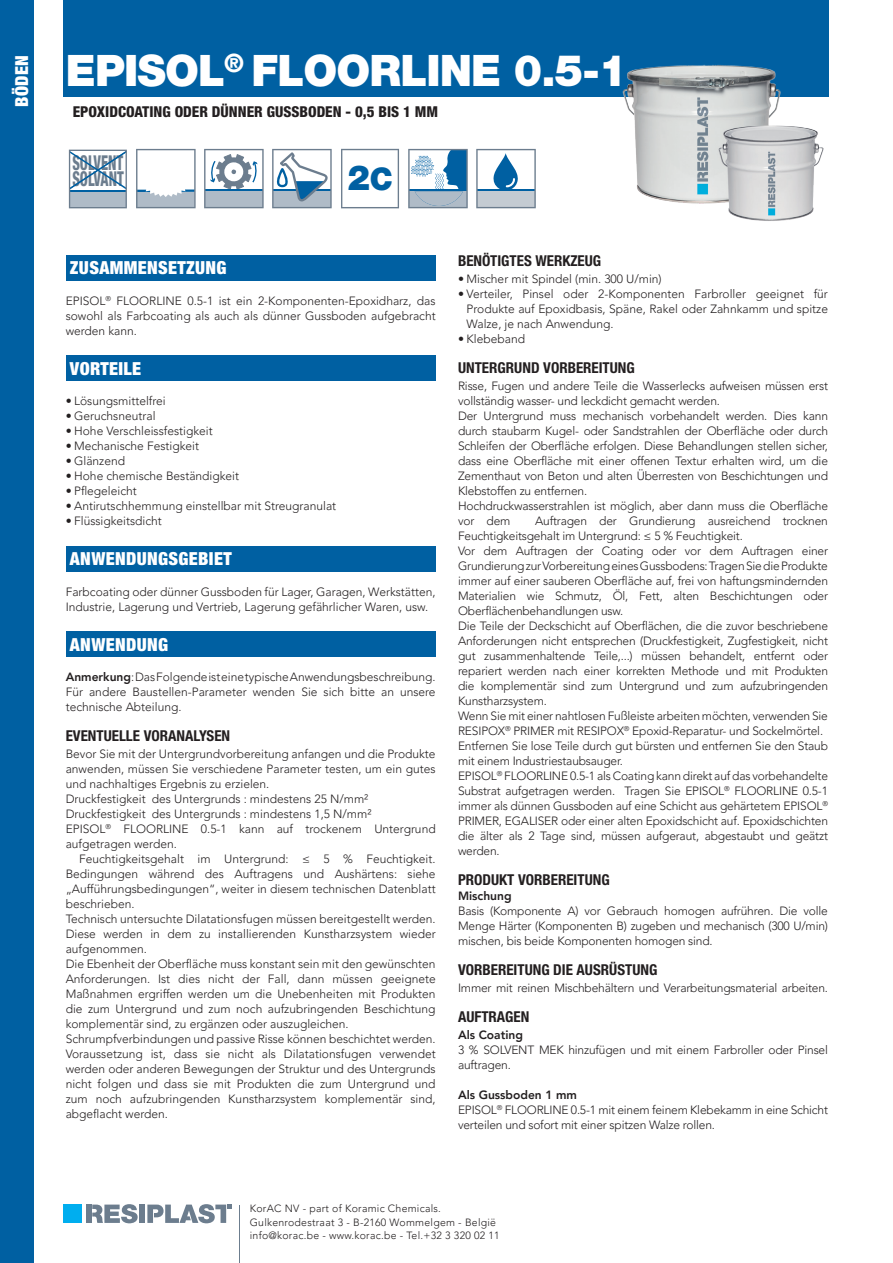
<style>
.page{position:relative;width:893px;height:1263px;background:#fff}
.page>*{position:absolute;margin:0;border:0;box-sizing:border-box;transform-origin:0 0}
.t1{font:900 43.5px "Helvetica Neue LT Std";letter-spacing:-.02em;color:#fff}
.t2{font:900 34.65px "Helvetica Neue LT Std";color:#0060a2}
.t3{font:800 condensed 20.55px/16.5px "Helvetica Neue LT Std";color:#6c7d8e;scale:.69 1}
.t4{font:900 condensed 18px "Helvetica Neue LT Std";letter-spacing:.02em;color:#fff}
.TItle_niv_2{font:700 condensed 15px "Helvetica Neue LT Std";color:#231f20}
.t5{font:800 condensed 15px "Helvetica Neue LT Std";color:#231f20}
.BODY_TEXT{font:700 condensed 15px "Helvetica Neue LT Std";color:#231f20}
.BODY_TEXT-2{font:300 12px/15px "Avenir LT Pro";letter-spacing:-.015em;color:#231f20;text-align:justify}
.BODY_TEXT-3{font:800 12px "Avenir LT Pro";color:#231f20}
.t6{font:300 10.5px/13.5px "Avenir LT Pro";letter-spacing:.025em;color:#231f20}
.s1{font-size:31.2px}
.s2{font-weight:800}
</style>
<div class="page">
<div style="left:0;top:0;width:34px;height:1263px;background:#0060a2"></div>
<hr style="left:240px;top:1205px;width:1px;height:58px;background:#6c7d8e">
<div style="left:139px;top:1204px;width:6px;height:19px;background:#6c7d8e"></div>
<div style="left:86px;top:1204px;width:5px;height:19px;background:#6c7d8e"></div>
<svg style="left:92px;top:1204px;width:46px;height:19px"></svg>
<svg style="left:147px;top:1204px;width:84px;height:19px"></svg>
<div style="left:64px;top:1204px;width:18px;height:19px;background:#00aeef"></div>
<div style="left:66px;top:255px;width:370px;height:26px;background:#0060a2"></div>
<div style="left:66px;top:356px;width:370px;height:25px;background:#0060a2"></div>
<div style="left:66px;top:546px;width:370px;height:26px;background:#0060a2"></div>
<div style="left:66px;top:632px;width:370px;height:25px;background:#0060a2"></div>
<div style="left:64px;top:0;width:765px;height:97px;background:#0060a2"></div>
<svg style="left:69px;top:150px;width:58px;height:58px"></svg>
<svg style="left:136px;top:149px;width:60px;height:59px"></svg>
<svg style="left:204px;top:149px;width:60px;height:59px"></svg>
<svg style="left:272px;top:149px;width:60px;height:59px"></svg>
<svg style="left:341px;top:149px;width:58px;height:59px"></svg>
<svg style="left:408px;top:149px;width:60px;height:59px"></svg>
<svg style="left:476px;top:149px;width:60px;height:59px"></svg>
<img style="left:622px;top:64px;width:202px;height:157px">
<h3 class="t4" style="left:11px;top:107px;width:53px;rotate:-90deg">BÖDEN</h3>
<p class="t1" style="left:66px;top:45px;width:563px">EPISOL<sup>®</sup> FLOORLINE 0.5-1</p>
<p class="t5" style="left:73px;top:102px;width:367px">EPOXIDCOATING ODER DÜNNER GUSSBODEN - 0,5 BIS 1 MM</p>
<p class="t3" style="left:72px;top:154px;width:76px">SOLVENT<br>SOLVANT</p>
<p class="t2" style="left:347px;top:157px;width:47px">2<span class="s1">C</span></p>
<p class="t4" style="left:70px;top:257px;width:158px">ZUSAMMENSETZUNG</p>
<p class="BODY_TEXT-2" style="left:66px;top:293px;width:371px">EPISOL<sup>®</sup> FLOORLINE 0.5-1 ist ein 2-Komponenten-Epoxidharz, das sowohl als Farbcoating als auch als dünner Gussboden aufgebracht werden kann.</p>
<p class="t4" style="left:70px;top:357px;width:73px">VORTEILE</p>
<p class="BODY_TEXT-2" style="left:66px;top:394px;width:102px">• Lösungsmittelfrei</p>
<p class="BODY_TEXT-2" style="left:66px;top:409px;width:91px">• Geruchsneutral</p>
<p class="BODY_TEXT-2" style="left:66px;top:424px;width:148px">• Hohe Verschleissfestigkeit</p>
<p class="BODY_TEXT-2" style="left:66px;top:439px;width:135px">• Mechanische Festigkeit</p>
<p class="BODY_TEXT-2" style="left:66px;top:454px;width:61px">• Glänzend</p>
<p class="BODY_TEXT-2" style="left:66px;top:469px;width:175px">• Hohe chemische Beständigkeit</p>
<p class="BODY_TEXT-2" style="left:66px;top:484px;width:73px">• Pflegeleicht</p>
<p class="BODY_TEXT-2" style="left:66px;top:499px;width:272px">• Antirutschhemmung einstellbar mit Streugranulat</p>
<p class="BODY_TEXT-2" style="left:66px;top:514px;width:98px">• Flüssigkeitsdicht</p>
<p class="t4" style="left:70px;top:548px;width:163px">ANWENDUNGSGEBIET</p>
<p class="BODY_TEXT-2" style="left:66px;top:584px;width:371px">Farbcoating oder dünner Gussboden für Lager, Garagen, Werkstätten,<br>Industrie, Lagerung und Vertrieb, Lagerung gefährlicher Waren, usw.</p>
<p class="t4" style="left:70px;top:633px;width:100px">ANWENDUNG</p>
<p class="BODY_TEXT-2" style="left:66px;top:670px;width:371px"><span class="s2">Anmerkung</span>: Das Folgende ist eine typische Anwendungsbeschreibung.<br>Für andere Baustellen-Parameter wenden Sie sich bitte an unsere technische Abteilung.</p>
<p class="TItle_niv_2" style="left:66px;top:727px;width:166px">EVENTUELLE VORANALYSEN</p>
<p class="BODY_TEXT-2" style="left:66px;top:747px;width:371px">Bevor Sie mit der Untergrundvorbereitung anfangen und die Produkte anwenden, müssen Sie verschiedene Parameter testen, um ein gutes und nachhaltiges Ergebnis zu erzielen.</p>
<p class="BODY_TEXT-2" style="left:66px;top:792px;width:304px">Druckfestigkeit des Untergrunds : mindestens 25 N/mm²</p>
<p class="BODY_TEXT-2" style="left:66px;top:807px;width:307px">Druckfestigkeit des Untergrunds : mindestens 1,5 N/mm²</p>
<p class="BODY_TEXT-2" style="left:66px;top:822px;width:371px">EPISOL<sup>®</sup> FLOORLINE 0.5-1 kann auf trockenem Untergrund aufgetragen werden.</p>
<p class="BODY_TEXT-2" style="left:66px;top:852px;width:371px;text-indent:13px">Feuchtigkeitsgehalt im Untergrund: ≤ 5 % Feuchtigkeit.<br>Bedingungen während des Auftragens und Aushärtens: siehe „Aufführungsbedingungen“, weiter in diesem technischen Datenblatt beschrieben.</p>
<p class="BODY_TEXT-2" style="left:66px;top:912px;width:371px">Technisch untersuchte Dilatationsfugen müssen bereitgestellt werden.<br>Diese werden in dem zu installierenden Kunstharzsystem wieder aufgenommen.</p>
<p class="BODY_TEXT-2" style="left:66px;top:957px;width:371px">Die Ebenheit der Oberfläche muss konstant sein mit den gewünschten Anforderungen. Ist dies nicht der Fall, dann müssen geeignete Maßnahmen ergriffen werden um die Unebenheiten mit Produkten die zum Untergrund und zum noch aufzubringenden Beschichtung komplementär sind, zu ergänzen oder auszugleichen.</p>
<p class="BODY_TEXT-2" style="left:66px;top:1032px;width:371px">Schrumpfverbindungen und passive Risse können beschichtet werden.<br>Voraussetzung ist, dass sie nicht als Dilatationsfugen verwendet werden oder anderen Bewegungen der Struktur und des Untergrunds nicht folgen und dass sie mit Produkten die zum Untergrund und zum noch aufzubringenden Kunstharzsystem komplementär sind, abgeflacht werden.</p>
<p class="TItle_niv_2" style="left:458px;top:251px;width:145px">BENÖTIGTES WERKZEUG</p>
<p class="BODY_TEXT-2" style="left:458px;top:271px;width:205px">• Mischer mit Spindel (min. 300 U/min)</p>
<p class="BODY_TEXT-2" style="left:467px;top:286px;width:363px;text-indent:-9px">• Verteiler, Pinsel oder 2-Komponenten Farbroller geeignet für Produkte auf Epoxidbasis, Späne, Rakel oder Zahnkamm und spitze Walze, je nach Anwendung.</p>
<p class="BODY_TEXT-2" style="left:458px;top:331px;width:68px">• Klebeband</p>
<p class="TItle_niv_2" style="left:458px;top:359px;width:178px">UNTERGRUND VORBEREITUNG</p>
<p class="BODY_TEXT-2" style="left:458px;top:378px;width:371px">Risse, Fugen und andere Teile die Wasserlecks aufweisen müssen erst vollständig wasser- und leckdicht gemacht werden.</p>
<p class="BODY_TEXT-2" style="left:458px;top:408px;width:371px">Der Untergrund muss mechanisch vorbehandelt werden. Dies kann durch staubarm Kugel- oder Sandstrahlen der Oberfläche oder durch Schleifen der Oberfläche erfolgen. Diese Behandlungen stellen sicher, dass eine Oberfläche mit einer offenen Textur erhalten wird, um die Zementhaut von Beton und alten Überresten von Beschichtungen und Klebstoffen zu entfernen.</p>
<p class="BODY_TEXT-2" style="left:458px;top:498px;width:371px">Hochdruckwasserstrahlen ist möglich, aber dann muss die Oberfläche vor dem</p>
<p class="BODY_TEXT-2" style="left:458px;top:513px;width:371px;text-indent:77px">Auftragen der Grundierung ausreichend trocknen<br>Feuchtigkeitsgehalt im Untergrund: ≤ 5 % Feuchtigkeit.</p>
<p class="BODY_TEXT-2" style="left:458px;top:543px;width:371px">Vor dem Auftragen der Coating oder vor dem Auftragen einer Grundierung zur Vorbereitung eines Gussbodens: Tragen Sie die Produkte immer auf einer sauberen Oberfläche auf, frei von haftungsmindernden Materialien wie Schmutz, Öl, Fett, alten Beschichtungen oder Oberflächenbehandlungen usw.</p>
<p class="BODY_TEXT-2" style="left:458px;top:618px;width:371px">Die Teile der Deckschicht auf Oberflächen, die die zuvor beschriebene Anforderungen nicht entsprechen (Druckfestigkeit, Zugfestigkeit, nicht gut zusammenhaltende Teile,...) müssen behandelt, entfernt oder repariert werden nach einer korrekten Methode und mit Produkten die komplementär sind zum Untergrund und zum aufzubringenden Kunstharzsystem.</p>
<p class="BODY_TEXT-2" style="left:458px;top:708px;width:371px">Wenn Sie mit einer nahtlosen Fußleiste arbeiten möchten, verwenden Sie<br>RESIPOX<sup>®</sup> PRIMER mit RESIPOX<sup>®</sup> Epoxid-Reparatur- und Sockelmörtel.</p>
<p class="BODY_TEXT-2" style="left:458px;top:738px;width:371px">Entfernen Sie lose Teile durch gut bürsten und entfernen Sie den Staub mit einem Industriestaubsauger.</p>
<p class="BODY_TEXT-2" style="left:458px;top:768px;width:371px">EPISOL<sup>®</sup> FLOORLINE 0.5-1 als Coating kann direkt auf das vorbehandelte Substrat aufgetragen werden. Tragen Sie EPISOL<sup>®</sup> FLOORLINE 0.5-1 immer als dünnen Gussboden auf eine Schicht aus gehärtetem EPISOL<sup>® </sup>PRIMER, EGALISER oder einer alten Epoxidschicht auf. Epoxidschichten die älter als 2 Tage sind, müssen aufgeraut, abgestaubt und geätzt werden.</p>
<p class="BODY_TEXT" style="left:458px;top:871px;width:153px">PRODUKT VORBEREITUNG</p>
<p class="BODY_TEXT-3" style="left:458px;top:889px;width:55px">Mischung</p>
<p class="BODY_TEXT-2" style="left:458px;top:903px;width:371px">Basis (Komponente A) vor Gebrauch homogen aufrühren. Die volle Menge Härter (Komponenten B) zugeben und mechanisch (300 U/min) mischen, bis beide Komponenten homogen sind.</p>
<p class="TItle_niv_2" style="left:458px;top:961px;width:201px">VORBEREITUNG DIE AUSRÜSTUNG</p>
<p class="BODY_TEXT-2" style="left:458px;top:981px;width:371px">Immer mit reinen Mischbehältern und Verarbeitungsmaterial arbeiten.</p>
<p class="TItle_niv_2" style="left:458px;top:1008px;width:73px">AUFTRAGEN</p>
<p class="BODY_TEXT-3" style="left:458px;top:1028px;width:66px">Als Coating</p>
<p class="BODY_TEXT-2" style="left:458px;top:1043px;width:371px">3 % SOLVENT MEK hinzufügen und mit einem Farbroller oder Pinsel auftragen.</p>
<p class="BODY_TEXT-3" style="left:458px;top:1088px;width:120px">Als Gussboden 1 mm</p>
<p class="BODY_TEXT-2" style="left:458px;top:1103px;width:371px">EPISOL<sup>®</sup> FLOORLINE 0.5-1 mit einem feinem Klebekamm in eine Schicht verteilen und sofort mit einer spitzen Walze rollen.</p>
<p class="t6" style="left:250px;top:1202px;width:251px">KorAC NV - part of Koramic Chemicals.<br>Gulkenrodestraat 3 - B-2160 Wommelgem - België info@korac.be - www.korac.be - Tel.+32 3 320 02 11</p>
</div>
